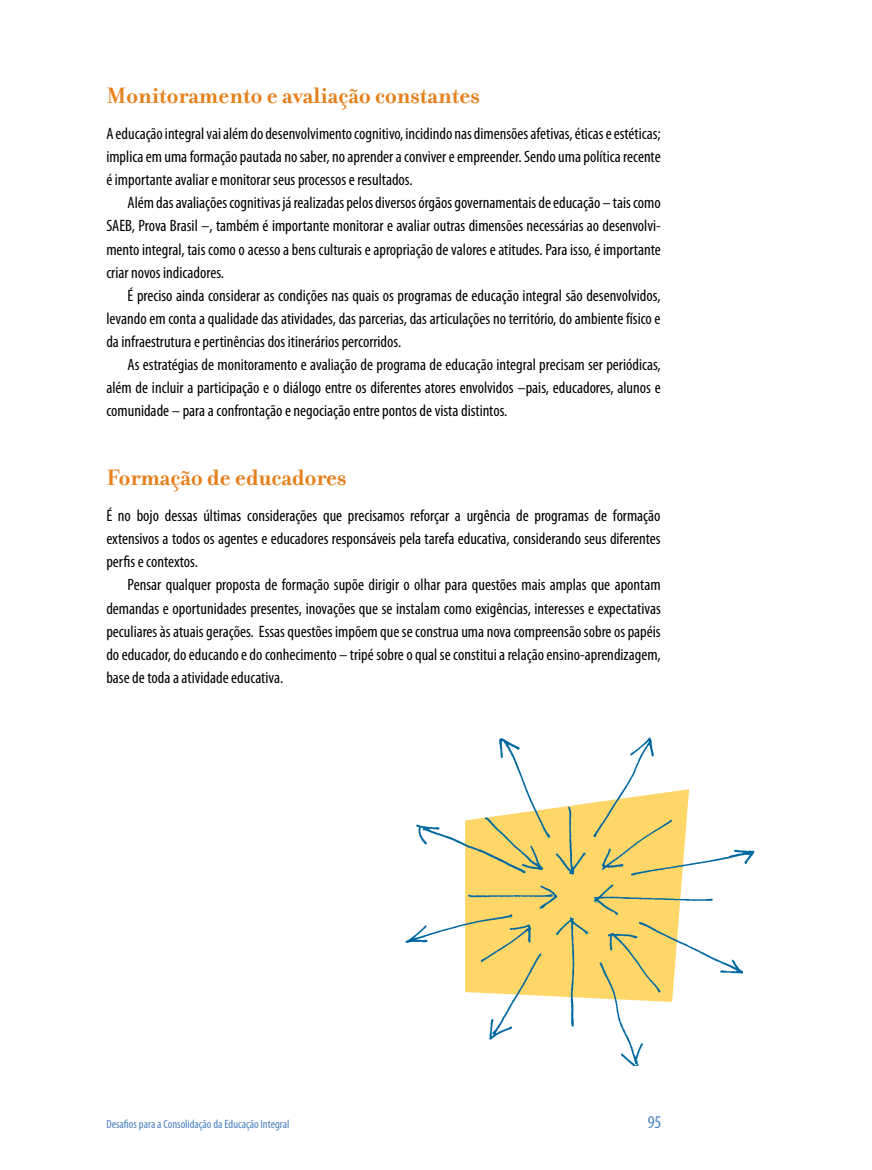
<style>
.page{position:relative;width:872px;height:1170px;background:#fff}
.page>*{position:absolute;margin:0;border:0;box-sizing:border-box;transform-origin:0 0}
.t1{font:700 24px "Filosofia";color:#e5801d}
.t2{font:condensed 18px "Myriad Pro";color:#4b81be}
.t3{font:condensed 16.5px/23.1px "Myriad Pro";color:#000;text-align:justify}
.t4{font:condensed 12px "Myriad Pro";color:#4b81be}
</style>
<div class="page">
<img style="left:405px;top:737px;width:350px;height:328px">
<h1 class="t1" style="left:106px;top:81px;width:375px">Monitoramento e avaliação constantes</h1>
<p class="t3" style="left:106px;top:122px;width:556px">A educação integral vai além do desenvolvimento cognitivo, incidindo nas dimensões afetivas, éticas e estéticas; implica em uma formação pautada no saber, no aprender a conviver e empreender. Sendo uma política recente é importante avaliar e monitorar seus processos e resultados.</p>
<p class="t3" style="left:106px;top:191px;width:556px;text-indent:21px">Além das avaliações cognitivas já realizadas pelos diversos órgãos governamentais de educação – tais como SAEB, Prova Brasil –, também é importante monitorar e avaliar outras dimensões necessárias ao desenvolvi&shy;mento integral, tais como o acesso a bens culturais e apropriação de valores e atitudes. Para isso, é importante criar novos indicadores.</p>
<p class="t3" style="left:106px;top:284px;width:556px;text-indent:21px">É preciso ainda considerar as condições nas quais os programas de educação integral são desenvolvidos, levando em conta a qualidade das atividades, das parcerias, das articulações no território, do ambiente físico e da infraestrutura e pertinências dos itinerários percorridos.</p>
<p class="t3" style="left:106px;top:353px;width:556px;text-indent:21px">As estratégias de monitoramento e avaliação de programa de educação integral precisam ser periódicas, além de incluir a participação e o diálogo entre os diferentes atores envolvidos –pais, educadores, alunos e comunidade – para a confrontação e negociação entre pontos de vista distintos.</p>
<h1 class="t1" style="left:106px;top:463px;width:242px">Formação de educadores</h1>
<p class="t3" style="left:106px;top:504px;width:556px">É no bojo dessas últimas considerações que precisamos reforçar a urgência de programas de formação extensivos a todos os agentes e educadores responsáveis pela tarefa educativa, considerando seus diferentes perfis e contextos.</p>
<p class="t3" style="left:106px;top:573px;width:556px;text-indent:21px">Pensar qualquer proposta de formação supõe dirigir o olhar para questões mais amplas que apontam demandas e oportunidades presentes, inovações que se instalam como exigências, interesses e expectativas peculiares às atuais gerações. Essas questões impõem que se construa uma nova compreensão sobre os papéis do educador, do educando e do conhecimento – tripé sobre o qual se constitui a relação ensino-aprendizagem, base de toda a atividade educativa.</p>
<p class="t4" style="left:106px;top:1116px;width:185px">Desafios para a Consolidação da Educação Integral</p>
<p class="t2" style="left:647px;top:1111px;width:15px">95</p>
</div>
